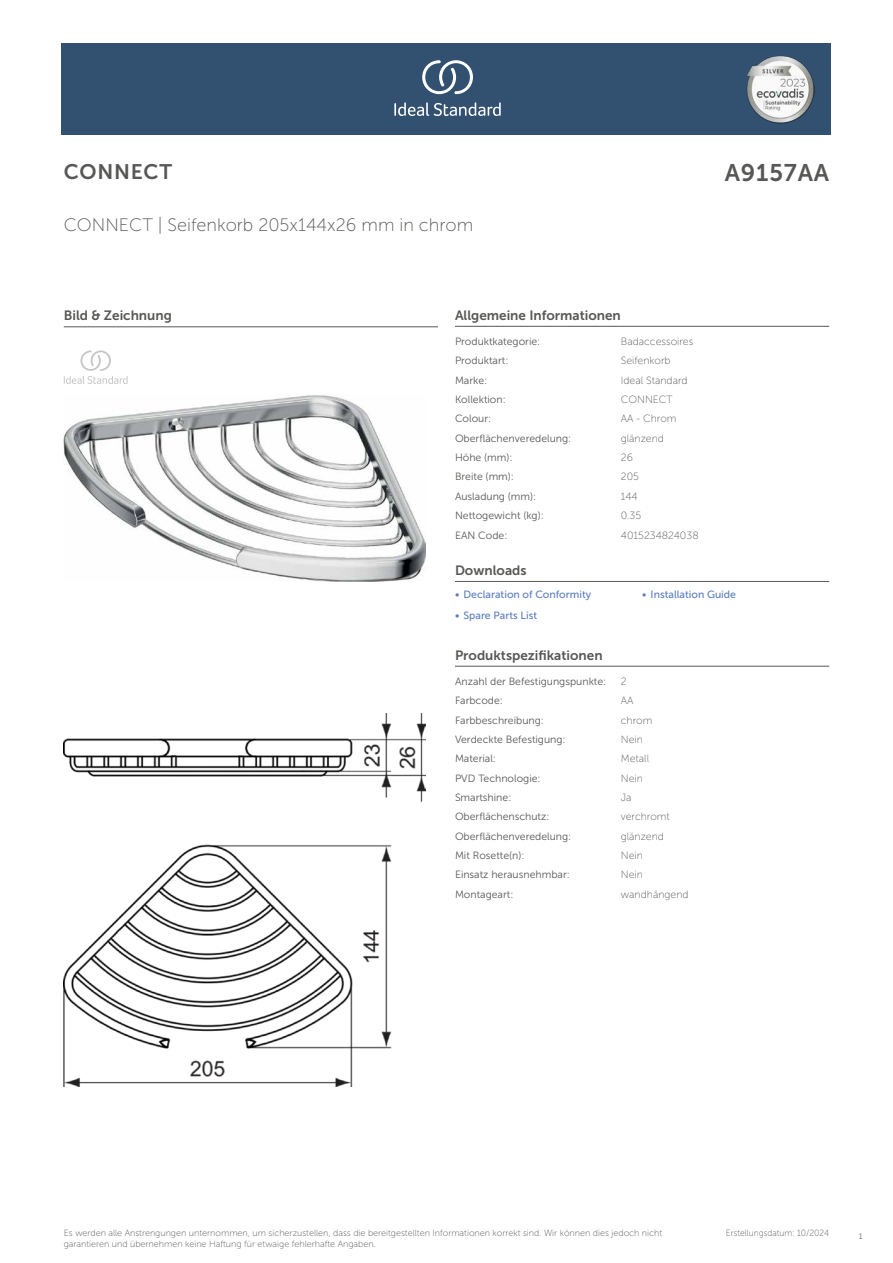
<style>
.page{position:relative;width:893px;height:1263px;background:#fff}
.page>*{position:absolute;margin:0;border:0;box-sizing:border-box;transform-origin:0 0}
.t1{font:24px "Museo Sans 700";letter-spacing:.035em;color:#575756}
.t2{font:21px "Museo Sans 700";letter-spacing:.035em;color:#575756}
.t3{font:18px "Museo Sans 100";color:#575756}
.t4{font:13.5px "Museo Sans 700";color:#575756}
.t5{font:10.5px "Museo Sans 300";color:#575756}
.t6{font:10.5px "Museo Sans 100";color:#575756}
.t7{font:10.5px "Museo Sans 500";color:#5b7ebf}
.t8{font:9px/10.8px "Museo Sans 100";color:#575756}
.t9{font:9px "Museo Sans 100";color:#575756;scale:.95 1}
.t10{font:300 9px "Calibri";color:#575756;scale:.95 1}
</style>
<div class="page">
<div style="left:62px;top:43px;width:769px;height:91px;background:#325070"></div>
<hr style="left:455px;top:326px;width:166px;height:1px;background:#575756">
<hr style="left:621px;top:326px;width:208px;height:1px;background:#575756">
<hr style="left:455px;top:581px;width:187px;height:1px;background:#575756">
<hr style="left:642px;top:581px;width:187px;height:1px;background:#575756">
<hr style="left:455px;top:666px;width:166px;height:1px;background:#575756">
<hr style="left:621px;top:666px;width:208px;height:1px;background:#575756">
<img style="left:64px;top:714px;width:361px;height:372px">
<hr style="left:64px;top:327px;width:374px;height:1px;background:#575756">
<svg style="left:64px;top:350px;width:64px;height:34px"></svg>
<img style="left:64px;top:395px;width:361px;height:186px">
<svg style="left:394px;top:102px;width:107px;height:14px"></svg>
<svg style="left:422px;top:60px;width:51px;height:34px"></svg>
<img style="left:746px;top:56px;width:68px;height:67px">
<h2 class="t2" style="left:64px;top:160px;width:110px">CONNECT</h2>
<h1 class="t1" style="left:725px;top:160px;width:106px">A9157AA</h1>
<h3 class="t3" style="left:64px;top:215px;width:411px">CONNECT | Seifenkorb 205x144x26 mm in chrom</h3>
<p class="t4" style="left:64px;top:308px;width:110px">Bild &amp; Zeichnung</p>
<p class="t4" style="left:455px;top:308px;width:167px">Allgemeine Informationen</p>
<p class="t5" style="left:455px;top:336px;width:87px">Produktkategorie:</p>
<p class="t6" style="left:621px;top:336px;width:74px">Badaccessoires</p>
<p class="t5" style="left:455px;top:355px;width:55px">Produktart:</p>
<p class="t6" style="left:621px;top:355px;width:51px">Seifenkorb</p>
<p class="t5" style="left:455px;top:374px;width:34px">Marke:</p>
<p class="t6" style="left:621px;top:374px;width:68px">Ideal Standard</p>
<p class="t5" style="left:455px;top:394px;width:52px">Kollektion:</p>
<p class="t6" style="left:621px;top:394px;width:53px">CONNECT</p>
<p class="t5" style="left:455px;top:413px;width:38px">Colour:</p>
<p class="t6" style="left:621px;top:413px;width:57px">AA - Chrom</p>
<p class="t5" style="left:455px;top:432px;width:118px">Oberflächenveredelung:</p>
<p class="t6" style="left:621px;top:433px;width:45px">glänzend</p>
<p class="t5" style="left:455px;top:452px;width:59px">Höhe (mm):</p>
<p class="t6" style="left:621px;top:452px;width:14px">26</p>
<p class="t5" style="left:455px;top:471px;width:61px">Breite (mm):</p>
<p class="t6" style="left:621px;top:471px;width:20px">205</p>
<p class="t5" style="left:455px;top:491px;width:83px">Ausladung (mm):</p>
<p class="t6" style="left:621px;top:491px;width:18px">144</p>
<p class="t5" style="left:455px;top:510px;width:90px">Nettogewicht (kg):</p>
<p class="t6" style="left:621px;top:510px;width:22px">0.35</p>
<p class="t5" style="left:455px;top:529px;width:54px">EAN Code:</p>
<p class="t6" style="left:621px;top:529px;width:79px">4015234824038</p>
<p class="t4" style="left:455px;top:563px;width:73px">Downloads</p>
<p class="t7" style="left:455px;top:589px;width:138px">• Declaration of Conformity</p>
<p class="t7" style="left:642px;top:589px;width:95px">• Installation Guide</p>
<p class="t7" style="left:455px;top:610px;width:84px">• Spare Parts List</p>
<p class="t4" style="left:455px;top:648px;width:149px">Produktspezifikationen</p>
<p class="t5" style="left:455px;top:676px;width:153px">Anzahl der Befestigungspunkte:</p>
<p class="t6" style="left:621px;top:676px;width:7px">2</p>
<p class="t5" style="left:455px;top:695px;width:49px">Farbcode:</p>
<p class="t6" style="left:621px;top:695px;width:14px">AA</p>
<p class="t5" style="left:455px;top:714px;width:90px">Farbbeschreibung:</p>
<p class="t6" style="left:621px;top:714px;width:33px">chrom</p>
<p class="t5" style="left:455px;top:734px;width:112px">Verdeckte Befestigung:</p>
<p class="t6" style="left:621px;top:734px;width:24px">Nein</p>
<p class="t5" style="left:455px;top:753px;width:43px">Material:</p>
<p class="t6" style="left:621px;top:753px;width:30px">Metall</p>
<p class="t5" style="left:455px;top:772px;width:87px">PVD Technologie:</p>
<p class="t6" style="left:621px;top:772px;width:24px">Nein</p>
<p class="t5" style="left:455px;top:792px;width:58px">Smartshine:</p>
<p class="t6" style="left:621px;top:792px;width:12px">Ja</p>
<p class="t5" style="left:455px;top:811px;width:96px">Oberflächenschutz:</p>
<p class="t6" style="left:621px;top:811px;width:50px">verchromt</p>
<p class="t5" style="left:455px;top:830px;width:118px">Oberflächenveredelung:</p>
<p class="t6" style="left:621px;top:830px;width:45px">glänzend</p>
<p class="t5" style="left:455px;top:850px;width:71px">Mit Rosette(n):</p>
<p class="t6" style="left:621px;top:850px;width:24px">Nein</p>
<p class="t5" style="left:455px;top:869px;width:116px">Einsatz herausnehmbar:</p>
<p class="t6" style="left:621px;top:869px;width:24px">Nein</p>
<p class="t5" style="left:455px;top:888px;width:60px">Montageart:</p>
<p class="t6" style="left:621px;top:888px;width:69px">wandhängend</p>
<p class="t8" style="left:64px;top:1227px;width:600px">Es werden alle Anstrengungen unternommen, um sicherzustellen, dass die bereitgestellten Informationen korrekt sind. Wir können dies jedoch nicht garantieren und übernehmen keine Haftung für etwaige fehlerhafte Angaben.</p>
<p class="t9" style="left:726px;top:1228px;width:110px">Erstellungsdatum: 10/2024</p>
<p class="t10" style="left:858px;top:1230px;width:6px">1</p>
</div>
